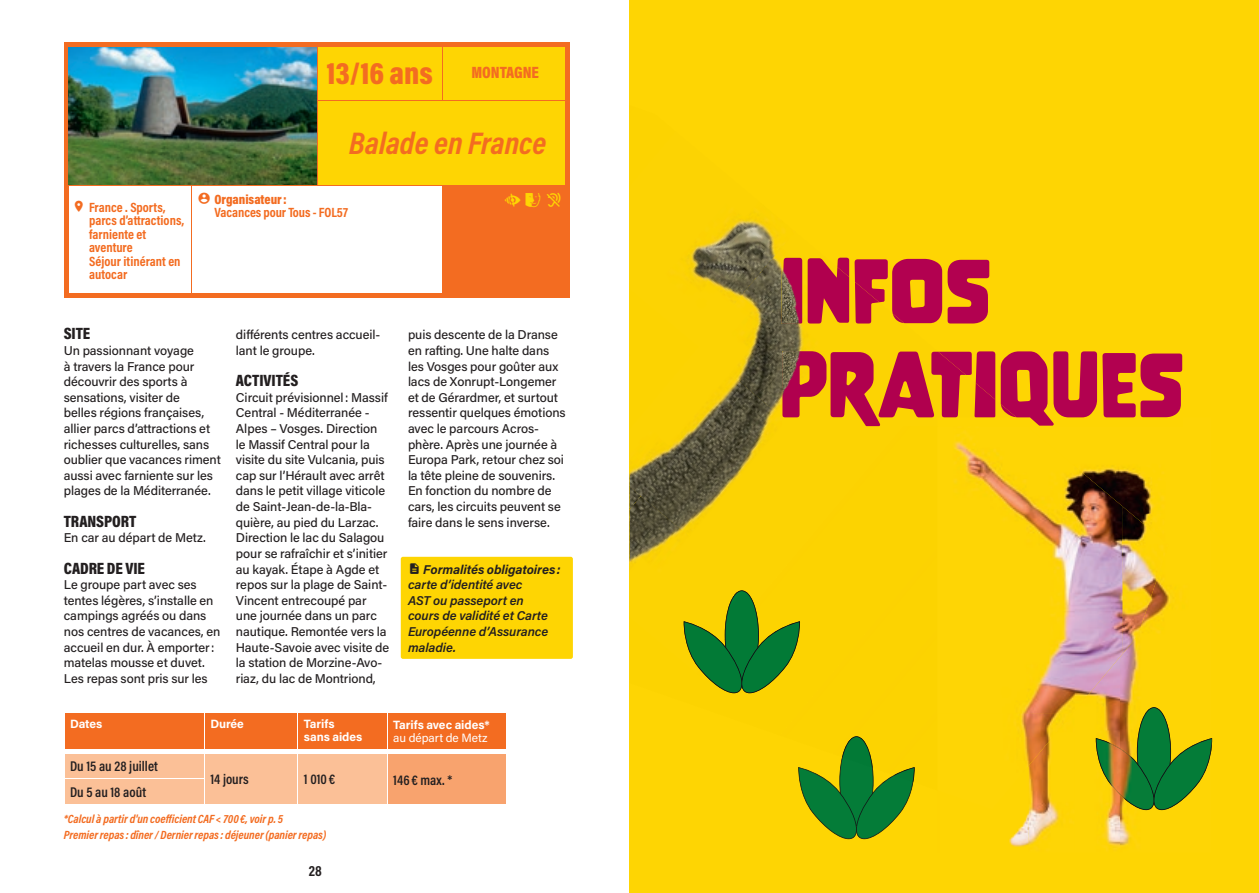
<style>
.page{position:relative;width:1259px;height:893px;background:#fff}
.page>*{position:absolute;margin:0;border:0;box-sizing:border-box;transform-origin:0 0}
.t1{font:82.5px/93.8px "Nove";letter-spacing:-.005em;color:#b20150}
.t2{font:900 31.5px "Acumin Pro Cond";color:#f36c21}
.t3{font:italic 700 31.5px "Acumin Pro Cond";color:#f36c21}
.t4{font:22.5px "Pictos Ville De Metz";color:#fed503}
.t5{font:900 16.5px "Acumin Pro Cond";letter-spacing:-.005em;color:#231f20}
.t6{font:700 15px "Acumin Pro Cond";color:#231f20}
.t7{font:600 14.25px "Acumin Pro Cond";color:#231f20}
.t8{font:700 13.5px/13.5px "Acumin Pro Cond";color:#f36c21}
.t9{font:900 13.5px "Acumin Pro Cond";letter-spacing:-.005em;color:#f36c21}
.t10{font:500 12.75px/15.6px "Acumin Pro";letter-spacing:-.005em;color:#231f20}
.t11{font:italic 600 12.75px/15.6px "Acumin Pro";letter-spacing:-.005em;color:#231f20}
.t12{font:italic 700 12px/15.6px "Acumin Pro Cond";letter-spacing:-.005em;color:#f36c21}
.t13{font:700 12px/13.2px "Acumin Pro";letter-spacing:-.005em;color:#fff}
.t14{font:12px "Acumin Pro";letter-spacing:-.005em;color:#fff}
.s1{font-weight:700}
</style>
<div class="page">
<div style="left:629px;top:0;width:630px;height:893px;background:#fed503"></div>
<div style="left:401px;top:557px;width:172px;height:102px;background:#fed503;border-radius:2px"></div>
<svg style="left:65px;top:713px;width:441px;height:91px;background:#f79e69"></svg>
<hr style="left:64px;top:185px;width:4px;height:108px;background:#f36c21">
<div style="left:64px;top:293px;width:127px;height:5px;background:#f36c21"></div>
<hr style="left:64px;top:43px;width:127px;height:4px;background:#f36c21">
<hr style="left:64px;top:47px;width:4px;height:53px;background:#f36c21">
<hr style="left:191px;top:43px;width:126px;height:4px;background:#f36c21">
<hr style="left:64px;top:100px;width:4px;height:85px;background:#f36c21">
<hr style="left:317px;top:43px;width:125px;height:4px;background:#f36c21">
<hr style="left:442px;top:43px;width:128px;height:4px;background:#f36c21">
<hr style="left:566px;top:47px;width:4px;height:53px;background:#f36c21">
<hr style="left:566px;top:100px;width:4px;height:85px;background:#f36c21">
<hr style="left:566px;top:185px;width:4px;height:108px;background:#f36c21">
<div style="left:191px;top:293px;width:126px;height:5px;background:#f36c21"></div>
<div style="left:317px;top:293px;width:125px;height:5px;background:#f36c21"></div>
<div style="left:442px;top:293px;width:128px;height:5px;background:#f36c21"></div>
<img style="left:1122px;top:469px;width:42px;height:37px">
<img style="left:1120px;top:591px;width:52px;height:256px">
<img style="left:1102px;top:714px;width:18px;height:136px">
<img style="left:1028px;top:809px;width:44px;height:40px">
<img style="left:1009px;top:813px;width:19px;height:34px">
<img style="left:1137px;top:707px;width:34px;height:31px">
<img style="left:1095px;top:738px;width:116px;height:72px">
<svg style="left:798px;top:767px;width:114px;height:73px"></svg>
<img style="left:688px;top:219px;width:107px;height:128px">
<img style="left:629px;top:347px;width:179px;height:149px">
<img style="left:629px;top:289px;width:69px;height:97px">
<img style="left:832px;top:757px;width:52px;height:15px">
<img style="left:629px;top:355px;width:37px;height:74px">
<img style="left:884px;top:767px;width:31px;height:23px">
<img style="left:629px;top:496px;width:91px;height:67px">
<img style="left:629px;top:486px;width:12px;height:24px">
<img style="left:725px;top:590px;width:33px;height:31px">
<img style="left:683px;top:621px;width:116px;height:72px">
<img style="left:953px;top:431px;width:169px;height:283px">
<img style="left:1122px;top:506px;width:46px;height:148px">
<img style="left:1014px;top:714px;width:46px;height:95px">
<img style="left:781px;top:258px;width:123px;height:66px">
<img style="left:782px;top:351px;width:234px;height:75px">
<img style="left:937px;top:417px;width:80px;height:9px">
<img style="left:842px;top:736px;width:31px;height:32px">
<img style="left:893px;top:767px;width:21px;height:15px">
<img style="left:68px;top:47px;width:498px;height:246px">
<h2 class="t2" style="left:326px;top:53px;width:214px">13/16 ans <sup>MONTAGNE</sup></h2>
<p class="t8" style="left:89px;top:200px;width:97px">France . Sports, parcs d’attractions, farniente et aventure<br>Séjour itinérant en autocar</p>
<h2 class="t3" style="left:349px;top:122px;width:199px">Balade en France</h2>
<p class="t9" style="left:214px;top:190px;width:74px">Organisateur :</p>
<p class="t8" style="left:214px;top:205px;width:135px">Vacances pour Tous - FOL57</p>
<h3 class="t4" style="left:505px;top:190px;width:38px">K L</h3>
<p class="t5" style="left:64px;top:323px;width:28px">SITE</p>
<p class="t10" style="left:64px;top:342px;width:159px">Un passionnant voyage<br>à travers la France pour découvrir des sports à sensations, visiter de<br>belles régions françaises, allier parcs d’attractions et richesses culturelles, sans oublier que vacances riment aussi avec farniente sur les plages de la Méditerranée.</p>
<p class="t5" style="left:64px;top:510px;width:74px">TRANSPORT</p>
<p class="t10" style="left:64px;top:529px;width:144px">En car au départ de Metz.</p>
<p class="t5" style="left:64px;top:557px;width:83px">CADRE DE VIE</p>
<p class="t10" style="left:64px;top:576px;width:158px">Le groupe part avec ses tentes légères, s’installe en campings agréés ou dans nos centres de vacances, en accueil en dur. À emporter : matelas mousse et duvet.<br>Les repas sont pris sur les</p>
<p class="t10" style="left:236px;top:326px;width:146px">différents centres accueil&shy;lant le groupe.</p>
<p class="t5" style="left:236px;top:370px;width:64px">ACTIVITÉS</p>
<p class="t10" style="left:236px;top:389px;width:155px">Circuit prévisionnel : Massif<br>Central - Méditerranée -<br>Alpes – Vosges. Direction le Massif Central pour la visite du site Vulcania, puis cap sur l’Hérault avec arrêt dans le petit village viticole de Saint-Jean-de-la-Bla&shy;quière, au pied du Larzac.<br>Direction le lac du Salagou pour se rafraîchir et s’initier au kayak. Étape à Agde et repos sur la plage de Saint-<br>Vincent entrecoupé par une journée dans un parc nautique. Remontée vers la<br>Haute-Savoie avec visite de la station de Morzine-Avo&shy;riaz, du lac de Montriond,</p>
<p class="t10" style="left:408px;top:326px;width:159px">puis descente de la Dranse en rafting. Une halte dans les Vosges pour goûter aux lacs de Xonrupt-Longemer et de Gérardmer, et surtout ressentir quelques émotions avec le parcours Acros&shy;phère. Après une journée à<br>Europa Park, retour chez soi la tête pleine de souvenirs.<br>En fonction du nombre de cars, les circuits peuvent se faire dans le sens inverse.</p>
<p class="t11" style="left:408px;top:561px;width:154px">○ <span class="s1">Formalités obligatoires : </span>carte d’identité avec<br>AST ou passeport en<br>cours de validité et Carte<br>Européenne d’Assurance maladie.</p>
<p class="t13" style="left:70px;top:716px;width:34px">Dates</p>
<p class="t13" style="left:210px;top:716px;width:35px">Durée</p>
<p class="t13" style="left:304px;top:716px;width:60px">Tarifs sans aides</p>
<p class="t13" style="left:393px;top:718px;width:98px">Tarifs avec aides*</p>
<p class="t14" style="left:393px;top:730px;width:96px">au départ de Metz</p>
<p class="t7" style="left:70px;top:757px;width:89px">Du 15 au 28 juillet</p>
<p class="t7" style="left:70px;top:782px;width:78px">Du 5 au 18 août</p>
<p class="t7" style="left:210px;top:769px;width:40px">14 jours</p>
<p class="t7" style="left:304px;top:769px;width:33px">1 010 €</p>
<p class="t7" style="left:393px;top:771px;width:61px">146 € max. *</p>
<p class="t12" style="left:64px;top:811px;width:264px">*Calcul à partir d'un coefficient CAF &lt; 700 €, voir p. 5<br>Premier repas : dîner / Dernier repas : déjeuner (panier repas)</p>
<p class="t6" style="left:309px;top:861px;width:15px">28</p>
<h1 class="t1" style="left:779px;top:245px;width:407px">INFOS<br>PRATIQUES</h1>
</div>
